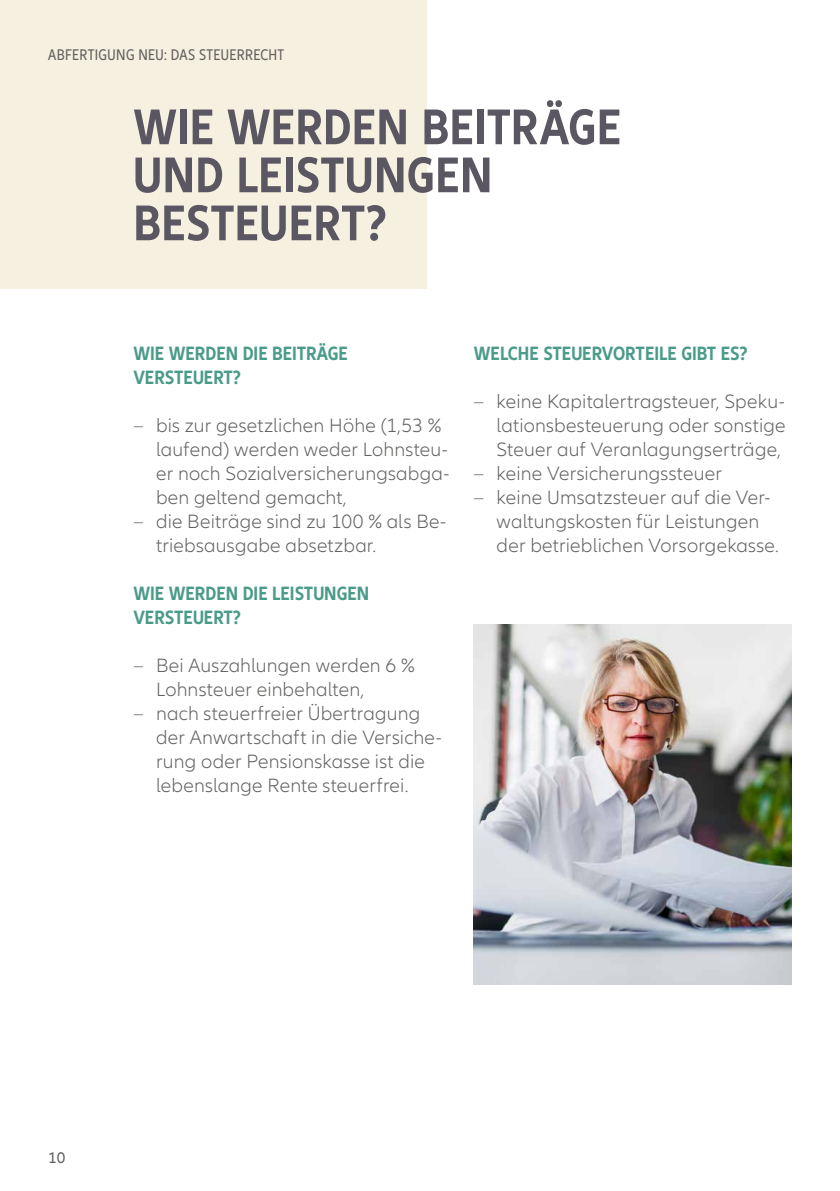
<style>
.page{position:relative;width:840px;height:1191px;background:#fff}
.page>*{position:absolute;margin:0;border:0;box-sizing:border-box;transform-origin:0 0}
.t1{font:700 condensed 52px/48px "Allianz Neo";letter-spacing:.005em;color:#5a5662}
.t2{font:300 20px/24px "Allianz Neo";letter-spacing:.01em;color:#626261}
.t3{font:700 condensed 20px/24px "Allianz Neo";color:#4b9b8a}
.t4{font:condensed 16px "Allianz Neo";letter-spacing:.02em;color:#626261}
.t5{font:16px "Allianz Neo";color:#626261}
</style>
<div class="page">
<div style="left:0;top:0;width:426px;height:288px;background:#f5f0df"></div>
<img style="left:473px;top:624px;width:318px;height:360px">
<p class="t4" style="left:48px;top:46px;width:237px">ABFERTIGUNG NEU: DAS STEUERRECHT</p>
<h1 class="t1" style="left:133px;top:104px;width:489px">WIE WERDEN BEITRÄGE<br>UND LEISTUNGEN<br>BESTEUERT?</h1>
<p class="t3" style="left:133px;top:342px;width:216px">WIE WERDEN DIE BEITRÄGE<br>VERSTEUERT?</p>
<p class="t2" style="left:156px;top:414px;width:294px;text-indent:-23px">– bis zur gesetzlichen Höhe (1,53 % laufend) werden weder Lohnsteu&shy;er noch Sozialversicherungsabga&shy;ben geltend gemacht,</p>
<p class="t2" style="left:156px;top:510px;width:291px;text-indent:-23px">– die Beiträge sind zu 100 % als Be&shy;triebsausgabe absetzbar.</p>
<p class="t3" style="left:133px;top:582px;width:237px">WIE WERDEN DIE LEISTUNGEN<br>VERSTEUERT?</p>
<p class="t2" style="left:156px;top:654px;width:260px;text-indent:-23px">– Bei Auszahlungen werden 6 %<br>Lohnsteuer einbehalten,</p>
<p class="t2" style="left:156px;top:702px;width:287px;text-indent:-23px">– nach steuerfreier Übertragung der Anwartschaft in die Versiche&shy;rung oder Pensionskasse ist die lebenslange Rente steuerfrei.</p>
<p class="t3" style="left:473px;top:342px;width:275px">WELCHE STEUERVORTEILE GIBT ES?</p>
<p class="t2" style="left:496px;top:390px;width:290px;text-align:justify;text-indent:-23px">– keine Kapitalertragsteuer, Speku&shy;lationsbesteuerung oder sonstige Steuer auf Veranlagungserträge,</p>
<p class="t2" style="left:473px;top:462px;width:249px">– keine Versicherungssteuer</p>
<p class="t2" style="left:496px;top:486px;width:284px;text-indent:-23px">– keine Umsatzsteuer auf die Ver&shy;waltungskosten für Leistungen der betrieblichen Vorsorgekasse.</p>
<p class="t5" style="left:48px;top:1148px;width:19px">10</p>
</div>
